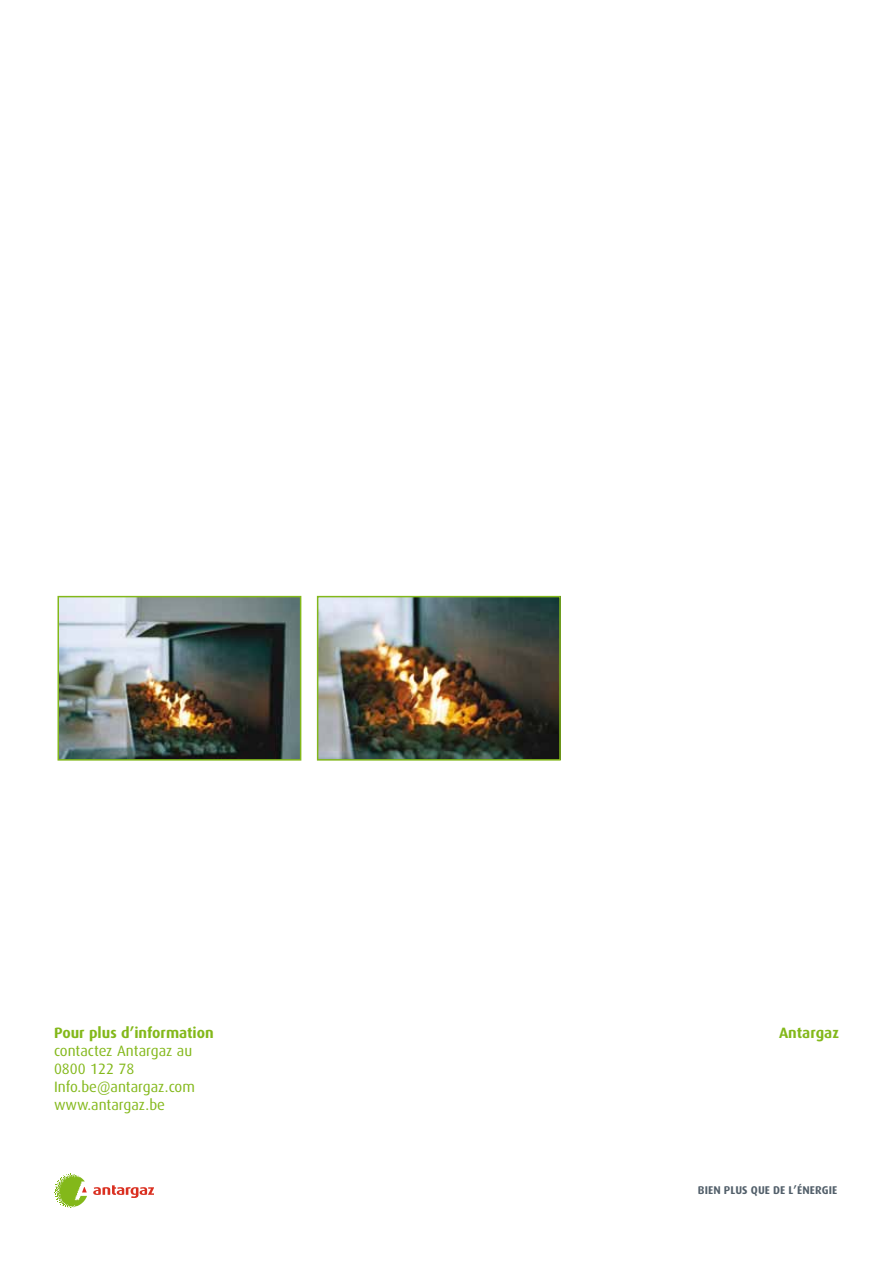
<style>
.page{position:relative;width:893px;height:1263px;background:#fff}
.page>*{position:absolute;margin:0;border:0;box-sizing:border-box;transform-origin:0 0}
.TEKST_INFO_RECHTS{font:15px "Dax OT";color:#83b81a}
.INFO{font:700 15px "Dax OT";color:#83b81a}
.t1{font:700 11.25px "Dax OT";letter-spacing:.01em;color:#525f6a}
</style>
<div class="page">
<img style="left:61px;top:599px;width:237px;height:159px">
<div style="left:58px;top:596px;width:243px;height:165px;border:2px solid #83b81a"></div>
<img style="left:320px;top:599px;width:238px;height:159px">
<div style="left:317px;top:596px;width:244px;height:165px;border:2px solid #83b81a"></div>
<svg style="left:93px;top:1185px;width:60px;height:13px"></svg>
<svg style="left:54px;top:1173px;width:33px;height:35px"></svg>
<p class="INFO" style="left:54px;top:1018px;width:161px">Pour plus d’information</p>
<p class="INFO" style="left:779px;top:1018px;width:61px">Antargaz</p>
<p class="TEKST_INFO_RECHTS" style="left:54px;top:1036px;width:140px">contactez Antargaz au</p>
<p class="TEKST_INFO_RECHTS" style="left:54px;top:1054px;width:82px">0800 122 78</p>
<p class="TEKST_INFO_RECHTS" style="left:54px;top:1072px;width:142px">Info.be@antargaz.com</p>
<p class="TEKST_INFO_RECHTS" style="left:54px;top:1090px;width:113px">www.antargaz.be</p>
<p class="t1" style="left:698px;top:1179px;width:141px">BIEN PLUS QUE DE L’ÉNERGIE</p>
</div>
